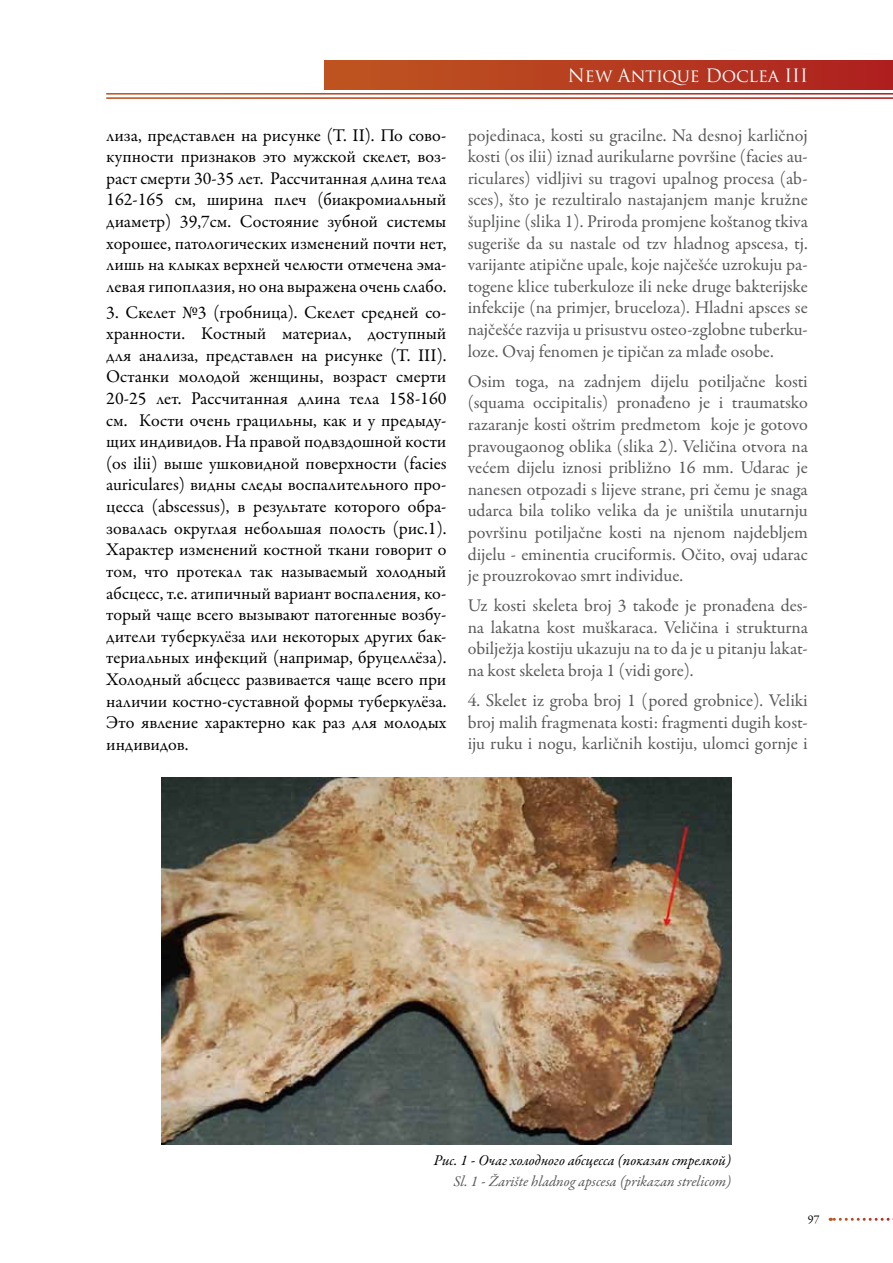
<style>
.page{position:relative;width:893px;height:1263px;background:#fff}
.page>*{position:absolute;margin:0;border:0;box-sizing:border-box;transform-origin:0 0}
.t1{font:18px/21.6px "Garamond Premr Pro";letter-spacing:-.005em;color:#58595b;text-align:justify}
.t2{font:18px/21.6px "Garamond Premr Pro";letter-spacing:-.005em;color:#000;text-align:justify}
.t3{font:18px "Trajan Pro";letter-spacing:-.01em;color:#fff}
.t4{font:italic 15px "Garamond Premr Pro";color:#58595b}
.t5{font:italic 15px "Garamond Premr Pro";color:#000}
.t6{font:12px "Garamond Premr Pro";color:#000}
</style>
<div class="page">
<div style="left:325px;top:60px;width:568px;height:30px;background:linear-gradient(to right,#bf5720,#ae211f)"></div>
<svg style="left:830px;top:1218px;width:63px;height:3px"></svg>
<img style="left:162px;top:777px;width:569px;height:367px">
<p class="t2" style="left:106px;top:125px;width:342px">лиза, представлен на рисунке (Т. II). По сово&shy;купности признаков это мужской скелет, воз&shy;раст смерти 30-35 лет. Рассчитанная длина тела 162-165 см, ширина плеч (биакромиальный диаметр) 39,7см. Состояние зубной системы хорошее, патологических изменений почти нет, лишь на клыках верхней челюсти отмечена эма&shy;левая гипоплазия, но она выражена очень слабо.</p>
<p class="t2" style="left:106px;top:302px;width:342px">3. Скелет №3 (гробница). Скелет средней со&shy;хранности. Костный материал, доступный для анализа, представлен на рисунке (Т. III).<br>Останки молодой женщины, возраст смерти 20-25 лет. Рассчитанная длина тела 158-160 см. Кости очень грацильны, как и у предыду&shy;щих индивидов. На правой подвздошной кости (os ilii) выше ушковидной поверхности (facies auriculares) видны следы воспалительного про&shy;цесса (abscessus), в результате которого обра&shy;зовалась округлая небольшая полость (рис.1).<br>Характер изменений костной ткани говорит о том, что протекал так называемый холодный абсцесс, т.е. атипичный вариант воспаления, ко&shy;торый чаще всего вызывают патогенные возбу&shy;дители туберкулёза или некоторых других бак&shy;териальных инфекций (напримар, бруцеллёза).<br>Холодный абсцесс развивается чаще всего при наличии костно-суставной формы туберкулёза.<br>Это явление характерно как раз для молодых индивидов.</p>
<p class="t3" style="left:568px;top:64px;width:241px">New Antique Doclea III</p>
<p class="t1" style="left:468px;top:125px;width:342px">pojedinaca, kosti su gracilne. Na desnoj karličnoj kosti (os ilii) iznad aurikularne površine (facies au&shy;riculares) vidljivi su tragovi upalnog procesa (ab&shy;sces), što je rezultiralo nastajanjem manje kružne šupljine (slika 1). Priroda promjene koštanog tkiva sugeriše da su nastale od tzv hladnog apscesa, tj. varijante atipične upale, koje najčešće uzrokuju pa&shy;togene klice tuberkuloze ili neke druge bakterijske infekcije (na primjer, bruceloza). Hladni apsces se najčešće razvija u prisustvu osteo-zglobne tuberku&shy;loze. Ovaj fenomen je tipičan za mlađe osobe.</p>
<p class="t1" style="left:468px;top:371px;width:342px">Osim toga, na zadnjem dijelu potiljačne kosti (squama occipitalis) pronađeno je i traumatsko razaranje kosti oštrim predmetom koje je gotovo pravougaonog oblika (slika 2). Veličina otvora na većem dijelu iznosi približno 16 mm. Udarac je nanesen otpozadi s lijeve strane, pri čemu je snaga udarca bila toliko velika da je uništila unutarnju površinu potiljačne kosti na njenom najdebljem dijelu - eminentia cruciformis. Očito, ovaj udarac je prouzrokovao smrt individue.</p>
<p class="t1" style="left:468px;top:595px;width:342px">Uz kosti skeleta broj 3 takođe je pronađena des&shy;na lakatna kost muškaraca. Veličina i strukturna obilježja kostiju ukazuju na to da je u pitanju lakat&shy;na kost skeleta broja 1 (vidi gore).</p>
<p class="t1" style="left:468px;top:690px;width:342px">4. Skelet iz groba broj 1 (pored grobnice). Veliki broj malih fragmenata kosti: fragmenti dugih kost&shy;iju ruku i nogu, karličnih kostiju, ulomci gornje i</p>
<p class="t5" style="left:434px;top:1150px;width:299px">Рис. 1 - Очаг холодного абсцесса (показан стрелкой)</p>
<p class="t4" style="left:453px;top:1172px;width:279px">Sl. 1 - Žarište hladnog apscesa (prikazan strelicom)</p>
<p class="t6" style="left:808px;top:1212px;width:13px">97</p>
</div>
